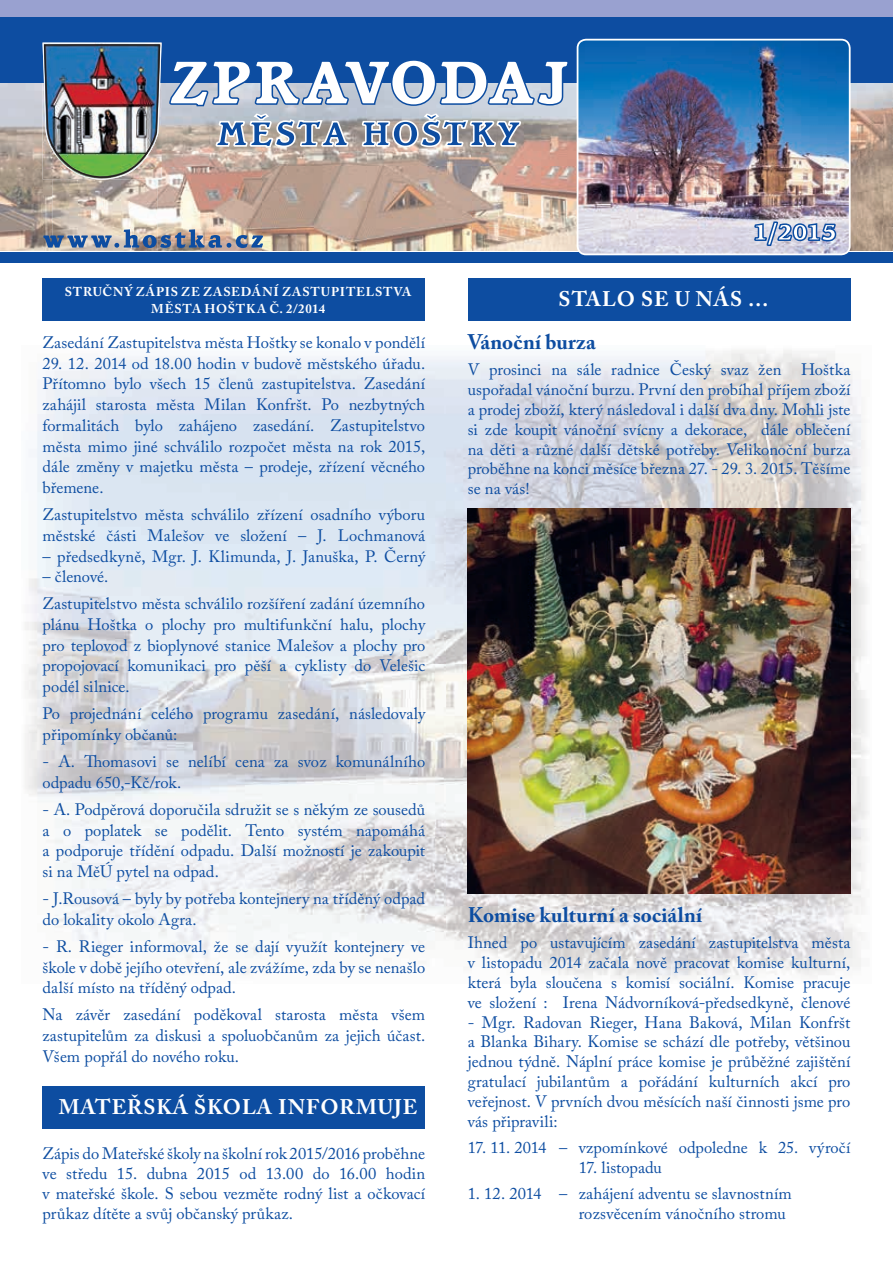
<style>
.page{position:relative;width:893px;height:1263px;background:#fff}
.page>*{position:absolute;margin:0;border:0;box-sizing:border-box;transform-origin:0 0}
.t1{font:700 21px "Adobe Caslon Pro";letter-spacing:.015em;color:#0d4da1}
.t2{font:700 21px "Adobe Caslon Pro";letter-spacing:.05em;color:#fff}
.t3{font:16.5px/20.7px "Adobe Caslon Pro";letter-spacing:.005em;color:#0d4da1;text-align:justify}
.t4{font:700 12.75px/16.5px "Adobe Caslon Pro";letter-spacing:.06em;color:#fff;text-align:center}
</style>
<div class="page">
<img style="left:25px;top:350px;width:843px;height:629px">
<div style="left:0;top:0;width:893px;height:17px;background:#99a1d0"></div>
<img style="left:0;top:83px;width:52px;height:168px">
<img style="left:162px;top:83px;width:731px;height:84px">
<img style="left:52px;top:185px;width:105px;height:66px">
<img style="left:157px;top:167px;width:736px;height:84px">
<div style="left:0;top:27px;width:893px;height:56px;background:#0d4da1"></div>
<div style="left:0;top:252px;width:893px;height:11px;background:#0d4da1"></div>
<div style="left:0;top:17px;width:893px;height:11px;background:#0d4da1"></div>
<img style="left:43px;top:229px;width:220px;height:19px">
<img style="left:578px;top:40px;width:270px;height:214px">
<div style="left:577px;top:39px;width:274px;height:216px;border:2px solid #fff;border-radius:9px"></div>
<img style="left:43px;top:43px;width:119px;height:142px">
<svg style="left:168px;top:60px;width:402px;height:88px"></svg>
<div style="left:43px;top:279px;width:382px;height:42px;background:#0d4da1"></div>
<svg style="left:753px;top:221px;width:84px;height:27px;background:#a8b7d4"></svg>
<div style="left:43px;top:1086px;width:382px;height:43px;background:#0d4da1"></div>
<div style="left:468px;top:279px;width:382px;height:42px;background:#0d4da1"></div>
<img style="left:468px;top:508px;width:382px;height:386px">
<p class="t4" style="left:65px;top:284px;width:348px">STRUČNÝ ZÁPIS ZE ZASEDÁNÍ ZASTUPITELSTVA<br>MĚSTA HOŠTKA Č. 2/2014</p>
<p class="t3" style="left:43px;top:332px;width:384px">Zasedání Zastupitelstva města Hoštky se konalo v pondělí</p>
<p class="t3" style="left:43px;top:353px;width:384px">29. 12. 2014 od 18.00 hodin v budově městského úřadu.<br>Přítomno bylo všech 15 členů zastupitelstva. Zasedání zahájil starosta města Milan Konfršt. Po nezbytných formalitách bylo zahájeno zasedání. Zastupitelstvo města mimo jiné schválilo rozpočet města na rok 2015, dále změny v majetku města – prodeje, zřízení věcného břemene.</p>
<p class="t3" style="left:43px;top:504px;width:384px">Zastupitelstvo města schválilo zřízení osadního výboru městské části Malešov ve složení – J. Lochmanová</p>
<p class="t3" style="left:43px;top:545px;width:384px">– předsedkyně, Mgr. J. Klimunda, J. Januška, P. Černý</p>
<p class="t3" style="left:43px;top:563px;width:384px;line-height:27.2px">– členové.<br>Zastupitelstvo města schválilo rozšíření zadání územního</p>
<p class="t3" style="left:43px;top:614px;width:384px">plánu Hoštka o plochy pro multifunkční halu, plochy pro teplovod z bioplynové stanice Malešov a plochy pro propojovací komunikaci pro pěší a cyklisty do Velešic podél silnice.</p>
<p class="t3" style="left:43px;top:703px;width:384px">Po projednání celého programu zasedání, následovaly připomínky občanů:</p>
<p class="t3" style="left:43px;top:751px;width:384px">- A. Thomasovi se nelíbí cena za svoz komunálního odpadu 650,-Kč/rok.</p>
<p class="t3" style="left:43px;top:799px;width:384px">- A. Podpěrová doporučila sdružit se s někým ze sousedů a o poplatek se podělit. Tento systém napomáhá a podporuje třídění odpadu. Další možností je zakoupit si na MěÚ pytel na odpad.</p>
<p class="t3" style="left:43px;top:888px;width:384px">- J.Rousová – byly by potřeba kontejnery na tříděný odpad do lokality okolo Agra.</p>
<p class="t3" style="left:43px;top:936px;width:384px">- R. Rieger informoval, že se dají využít kontejnery ve škole v době jejího otevření, ale zvážíme, zda by se nenašlo další místo na tříděný odpad.</p>
<p class="t3" style="left:43px;top:1004px;width:384px">Na závěr zasedání poděkoval starosta města všem zastupitelům za diskusi a spoluobčanům za jejich účast.<br>Všem popřál do nového roku.</p>
<p class="t2" style="left:59px;top:1095px;width:360px">MATEŘSKÁ ŠKOLA INFORMUJE</p>
<p class="t3" style="left:43px;top:1144px;width:384px;line-height:19.8px">Zápis do Mateřské školy na školní rok 2015/2016 proběhne ve středu 15. dubna 2015 od 13.00 do 16.00 hodin v mateřské škole. S sebou vezměte rodný list a očkovací průkaz dítěte a svůj občanský průkaz.</p>
<p class="t2" style="left:559px;top:287px;width:212px">STALO SE U NÁS …</p>
<p class="t1" style="left:468px;top:330px;width:130px">VÁNOČNÍ BURZA</p>
<p class="t3" style="left:468px;top:360px;width:384px;line-height:19.8px">V prosinci na sále radnice Český svaz žen Hoštka uspořadal vánoční burzu. První den probíhal příjem zboží a prodej zboží, který následoval i další dva dny. Mohli jste si zde koupit vánoční svícny a dekorace, dále oblečení na děti a různé další dětské potřeby. Velikonoční burza proběhne na konci měsíce března 27. - 29. 3. 2015. Těšíme se na vás!</p>
<p class="t1" style="left:468px;top:903px;width:236px">KOMISE KULTURNÍ A SOCIÁLNÍ</p>
<p class="t3" style="left:468px;top:933px;width:384px;line-height:19.8px">Ihned po ustavujícím zasedání zastupitelstva města v listopadu 2014 začala nově pracovat komise kulturní, která byla sloučena s komisí sociální. Komise pracuje ve složení : Irena Nádvorníková-předsedkyně, členové</p>
<p class="t3" style="left:468px;top:1012px;width:384px;line-height:19.8px">- Mgr. Radovan Rieger, Hana Baková, Milan Konfršt a Blanka Bihary. Komise se schází dle potřeby, většinou jednou týdně. Náplní práce komise je průběžné zajištění gratulací jubilantům a pořádání kulturních akcí pro veřejnost. V prvních dvou měsících naší činnosti jsme pro vás připravili:</p>
<p class="t3" style="left:468px;top:1137px;width:384px">17. 11. 2014 – vzpomínkové odpoledne k 25. výročí</p>
<p class="t3" style="left:579px;top:1156px;width:85px">17. listopadu</p>
<p class="t3" style="left:579px;top:1183px;width:215px;line-height:19.8px;text-indent:-111px">1. 12. 2014 – zahájení adventu se slavnostním rozsvěcením vánočního stromu</p>
</div>
